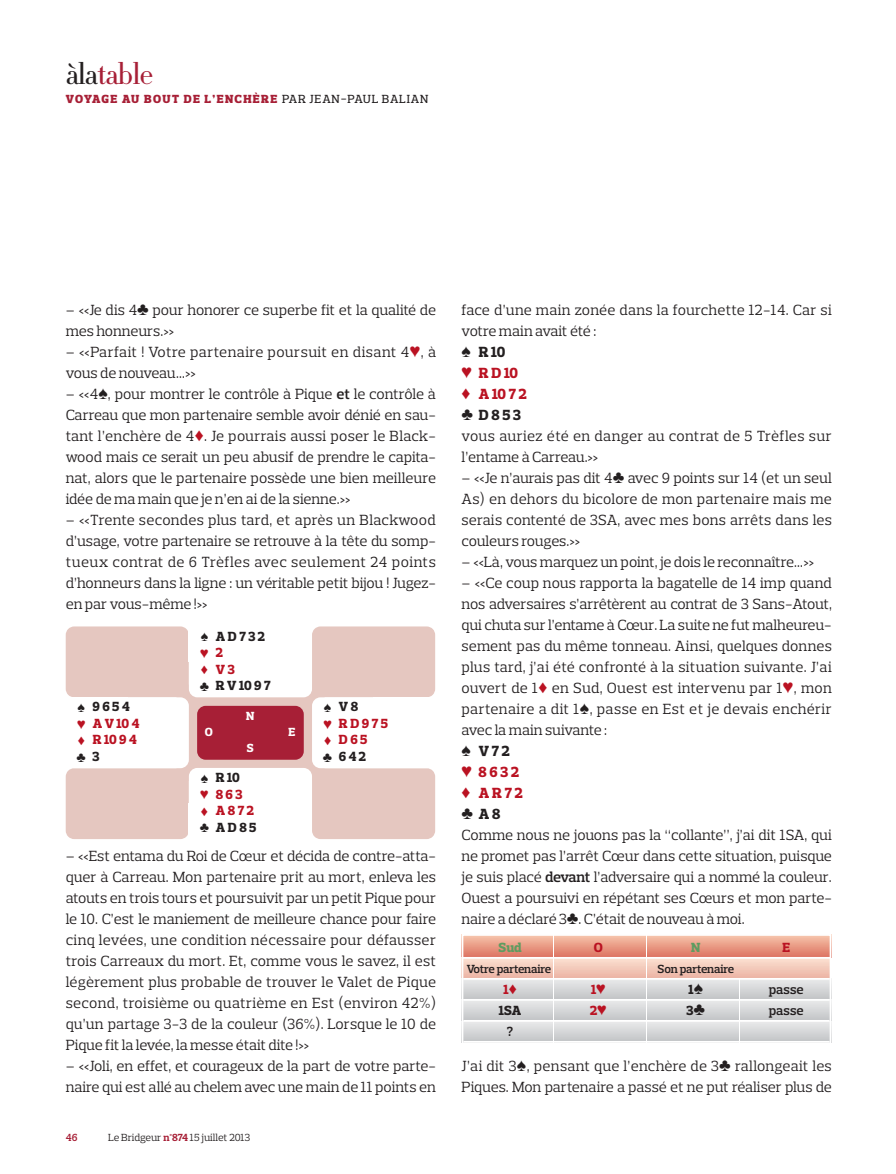
<style>
.page{position:relative;width:896px;height:1174px;background:#fff}
.page>*{position:absolute;margin:0;border:0;box-sizing:border-box;transform-origin:0 0}
.t1{font:30px "Didot HTF L06 Light";letter-spacing:-.035em;color:#a71f36}
.t2{font:15px/21px "Prelo Slab";color:#231f20}
.t3{font:800 13.5px/16.5px "Prelo Slab";color:#ba1222}
.t4{font:800 13.5px "Prelo Slab";letter-spacing:-.02em;color:#231f20}
.t5{font:600 13.5px "Prelo Slab";letter-spacing:-.005em;color:#231f20}
.t6{font:800 13.5px "Prelo Slab";color:#5e9c60}
.t7{font:900 12px "Prelo Slab";letter-spacing:.115em;color:#a71f36}
.t8{font:600 12px "Prelo Slab";letter-spacing:-.02em;color:#231f20}
.t9{font:800 12px "Prelo Slab";color:#fff}
.t10{font:10.5px "Prelo Slab";color:#231f20}
.t11{font:600 10.5px "Prelo Slab";color:#a71f36}
.s1{color:#231f20}
.s2{font-weight:500;color:#231f20}
.s3{color:#ba1222}
.s4{font-weight:600}
.s5{font-weight:700;color:#a71f36}
.s6{font-weight:800}
.s7{font-weight:800;color:#ba1222}
</style>
<div class="page">
<div style="left:66px;top:626px;width:369px;height:213px;background:#e5c7c0"></div>
<div style="left:197px;top:706px;width:106px;height:54px;background:#a71f36;border-radius:9px"></div>
<div style="left:189px;top:626px;width:123px;height:71px;background:#fff;border-radius:9px"></div>
<div style="left:189px;top:768px;width:123px;height:71px;background:#fff;border-radius:9px"></div>
<div style="left:189px;top:803px;width:123px;height:36px;background:#fff"></div>
<div style="left:66px;top:697px;width:123px;height:71px;background:#fff;border-radius:9px"></div>
<div style="left:66px;top:697px;width:61px;height:71px;background:#fff"></div>
<div style="left:312px;top:697px;width:123px;height:71px;background:#fff;border-radius:9px"></div>
<svg style="left:461px;top:934px;width:369px;height:109px;background:#e0c9c2"></svg>
<hr style="left:463px;top:978px;width:366px;height:2px;background:#fff">
<hr style="left:463px;top:999px;width:366px;height:2px;background:#fff">
<hr style="left:463px;top:1020px;width:366px;height:2px;background:#fff">
<hr style="left:463px;top:1041px;width:366px;height:2px;background:#fff">
<h1 class="t1" style="left:66px;top:62px;width:89px"><span class="s1">àla</span>table</h1>
<p class="t7" style="left:66px;top:92px;width:364px">VOYAGE AU BOUT DE L’ENCHÈRE <span class="s2">PAR JEAN-PAUL BALIAN</span></p>
<p class="t2" style="left:66px;top:301px;width:371px">– «Je dis 4♣ pour honorer ce superbe fit et la qualité de mes honneurs.»</p>
<p class="t2" style="left:66px;top:343px;width:371px">– «Parfait ! Votre partenaire poursuit en disant 4<span class="s3">♥</span>, à vous de nouveau…»</p>
<p class="t2" style="left:66px;top:385px;width:371px;text-align:justify">– «4♠, pour montrer le contrôle à Pique <span class="s4">et</span> le contrôle à Carreau que mon partenaire semble avoir dénié en sau&shy;tant l’enchère de 4<span class="s3">♦</span>. Je pourrais aussi poser le Black&shy;wood mais ce serait un peu abusif de prendre le capita&shy;nat, alors que le partenaire possède une bien meilleure idée de ma main que je n’en ai de la sienne.»</p>
<p class="t2" style="left:66px;top:511px;width:371px;text-align:justify">– «Trente secondes plus tard, et après un Blackwood d’usage, votre partenaire se retrouve à la tête du somp&shy;tueux contrat de 6 Trèfles avec seulement 24 points d’honneurs dans la ligne : un véritable petit bijou ! Jugez&shy;en par vous-même !»</p>
<p class="t4" style="left:93px;top:699px;width:39px">9 6 5 4</p>
<p class="t3" style="left:93px;top:715px;width:48px">A V 10 4<br>R 10 9 4</p>
<p class="t4" style="left:93px;top:748px;width:9px">3</p>
<p class="t4" style="left:216px;top:628px;width:51px">A D 7 3 2</p>
<p class="t3" style="left:216px;top:644px;width:20px">2<br>V 3</p>
<p class="t4" style="left:216px;top:677px;width:56px">R V 10 9 7</p>
<p class="t9" style="left:246px;top:709px;width:10px">N</p>
<p class="t9" style="left:247px;top:741px;width:8px">S</p>
<p class="t9" style="left:205px;top:725px;width:10px">O</p>
<p class="t9" style="left:288px;top:725px;width:8px">E</p>
<p class="t4" style="left:216px;top:770px;width:25px">R 10</p>
<p class="t3" style="left:216px;top:786px;width:40px">8 6 3<br>A 8 7 2</p>
<p class="t4" style="left:216px;top:819px;width:42px">A D 8 5</p>
<p class="t4" style="left:339px;top:699px;width:21px">V 8</p>
<p class="t3" style="left:339px;top:715px;width:51px">R D 9 7 5<br>D 6 5</p>
<p class="t4" style="left:339px;top:748px;width:29px">6 4 2</p>
<p class="t2" style="left:66px;top:847px;width:371px;text-align:justify">– «Est entama du Roi de Cœur et décida de contre-atta&shy;quer à Carreau. Mon partenaire prit au mort, enleva les atouts en trois tours et poursuivit par un petit Pique pour le 10. C’est le maniement de meilleure chance pour faire cinq levées, une condition nécessaire pour défausser trois Carreaux du mort. Et, comme vous le savez, il est légèrement plus probable de trouver le Valet de Pique second, troisième ou quatrième en Est (environ 42%) qu’un partage 3-3 de la couleur (36%). Lorsque le 10 de Pique fit la levée, la messe était dite !»</p>
<p class="t2" style="left:66px;top:1057px;width:371px">– «Joli, en effet, et courageux de la part de votre parte&shy;naire qui est allé au chelem avec une main de 11 points en</p>
<p class="t11" style="left:66px;top:1134px;width:13px">46</p>
<p class="t10" style="left:108px;top:1134px;width:143px">Le Bridgeur <span class="s5">n°874</span> 15 juillet 2013</p>
<p class="t2" style="left:461px;top:301px;width:371px">face d’une main zonée dans la fourchette 12-14. Car si votre main avait été :<br>♠ <span class="s6">R 10<br></span><span class="s3">♥</span> <span class="s7">R D 10<br></span><span class="s3">♦</span> <span class="s7">A 10 7 2<br></span>♣ <span class="s6">D 8 5 3<br></span>vous auriez été en danger au contrat de 5 Trèfles sur l’entame à Carreau.»</p>
<p class="t2" style="left:461px;top:469px;width:371px;text-align:justify">– «Je n’aurais pas dit 4♣ avec 9 points sur 14 (et un seul As) en dehors du bicolore de mon partenaire mais me serais contenté de 3SA, avec mes bons arrêts dans les couleurs rouges.»</p>
<p class="t2" style="left:461px;top:553px;width:354px">– «Là, vous marquez un point, je dois le reconnaître…»</p>
<p class="t2" style="left:461px;top:574px;width:371px">– «Ce coup nous rapporta la bagatelle de 14 imp quand nos adversaires s’arrêtèrent au contrat de 3 Sans-Atout, qui chuta sur l’entame à Cœur. La suite ne fut malheureu&shy;sement pas du même tonneau. Ainsi, quelques donnes plus tard, j’ai été confronté à la situation suivante. J’ai ouvert de 1<span class="s3">♦</span> en Sud, Ouest est intervenu par 1<span class="s3">♥</span>, mon partenaire a dit 1♠, passe en Est et je devais enchérir avec la main suivante :<br>♠ <span class="s6">V 7 2<br></span><span class="s3">♥</span> <span class="s7">8 6 3 2<br></span><span class="s3">♦</span> <span class="s7">A R 7 2<br></span>♣ <span class="s6">A 8<br></span>Comme nous ne jouons pas la “collante”, j’ai dit 1SA, qui ne promet pas l’arrêt Cœur dans cette situation, puisque je suis placé <span class="s4">devant</span> l’adversaire qui a nommé la couleur.<br>Ouest a poursuivi en répétant ses Cœurs et mon parte&shy;naire a déclaré 3♣. C’était de nouveau à moi.</p>
<p class="t6" style="left:498px;top:940px;width:25px">Sud</p>
<p class="t3" style="left:593px;top:939px;width:11px">O</p>
<p class="t6" style="left:690px;top:940px;width:11px">N</p>
<p class="t3" style="left:782px;top:939px;width:9px">E</p>
<p class="t8" style="left:466px;top:965px;width:86px">Votre partenaire</p>
<p class="t8" style="left:657px;top:965px;width:78px">Son partenaire</p>
<p class="t3" style="left:503px;top:981px;width:15px">1♦</p>
<p class="t3" style="left:590px;top:981px;width:16px">1♥</p>
<p class="t4" style="left:688px;top:982px;width:16px">1♠</p>
<p class="t5" style="left:768px;top:985px;width:36px">passe</p>
<p class="t4" style="left:498px;top:1003px;width:24px">1SA</p>
<p class="t3" style="left:589px;top:1002px;width:18px">2♥</p>
<p class="t4" style="left:686px;top:1003px;width:20px">3♣</p>
<p class="t5" style="left:768px;top:1006px;width:36px">passe</p>
<p class="t5" style="left:506px;top:1027px;width:8px">?</p>
<p class="t2" style="left:461px;top:1057px;width:371px">J’ai dit 3♠, pensant que l’enchère de 3♣ rallongeait les<br>Piques. Mon partenaire a passé et ne put réaliser plus de</p>
</div>
